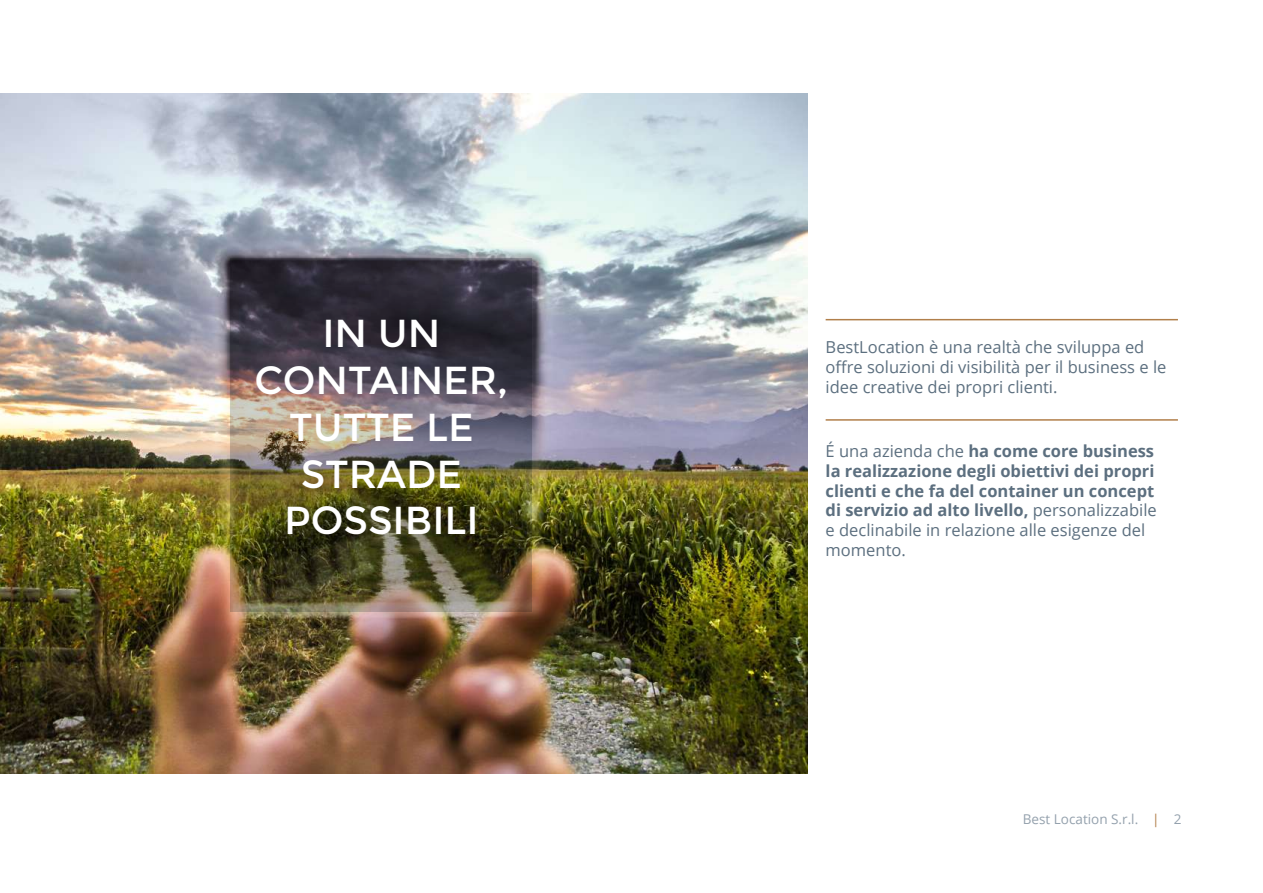
<style>
.page{position:relative;width:1263px;height:893px;background:#fff}
.page>*{position:absolute;margin:0;border:0;box-sizing:border-box;transform-origin:0 0}
.t1{font:39px/46.8px "Montserrat";color:#fff;text-align:center}
.t2{font:700 16.5px/19.8px "Open Sans";color:#5c6f7f}
.t3{font:16.5px/19.8px "Open Sans";color:#5c6f7f}
.t4{font:13.5px "Open Sans";color:#94a1ad}
.s1{font-weight:400}
.s2{color:#b17f4a}
</style>
<div class="page">
<img style="left:0;top:94px;width:808px;height:680px">
<img style="left:230px;top:258px;width:302px;height:354px">
<hr style="left:826px;top:419px;width:352px;height:2px;background:#b17f4a">
<hr style="left:826px;top:319px;width:352px;height:1px;background:#b17f4a">
<h1 class="t1" style="left:255px;top:310px;width:255px">IN UN<br>CONTAINER,<br>TUTTE LE<br>STRADE<br>POSSIBILI</h1>
<p class="t3" style="left:826px;top:337px;width:342px">BestLocation è una realtà che sviluppa ed offre soluzioni di visibilità per il business e le idee creative dei propri clienti.</p>
<p class="t2" style="left:826px;top:441px;width:333px"><span class="s1">É una azienda che</span> ha come core business la realizzazione degli obiettivi dei propri clienti e che fa del container un concept di servizio ad alto livello, <span class="s1">personalizzabile e declinabile in relazione alle esigenze del momento.</span></p>
<p class="t4" style="left:1023px;top:810px;width:160px">Best Location S.r.l. <span class="s2">|</span> 2</p>
</div>
